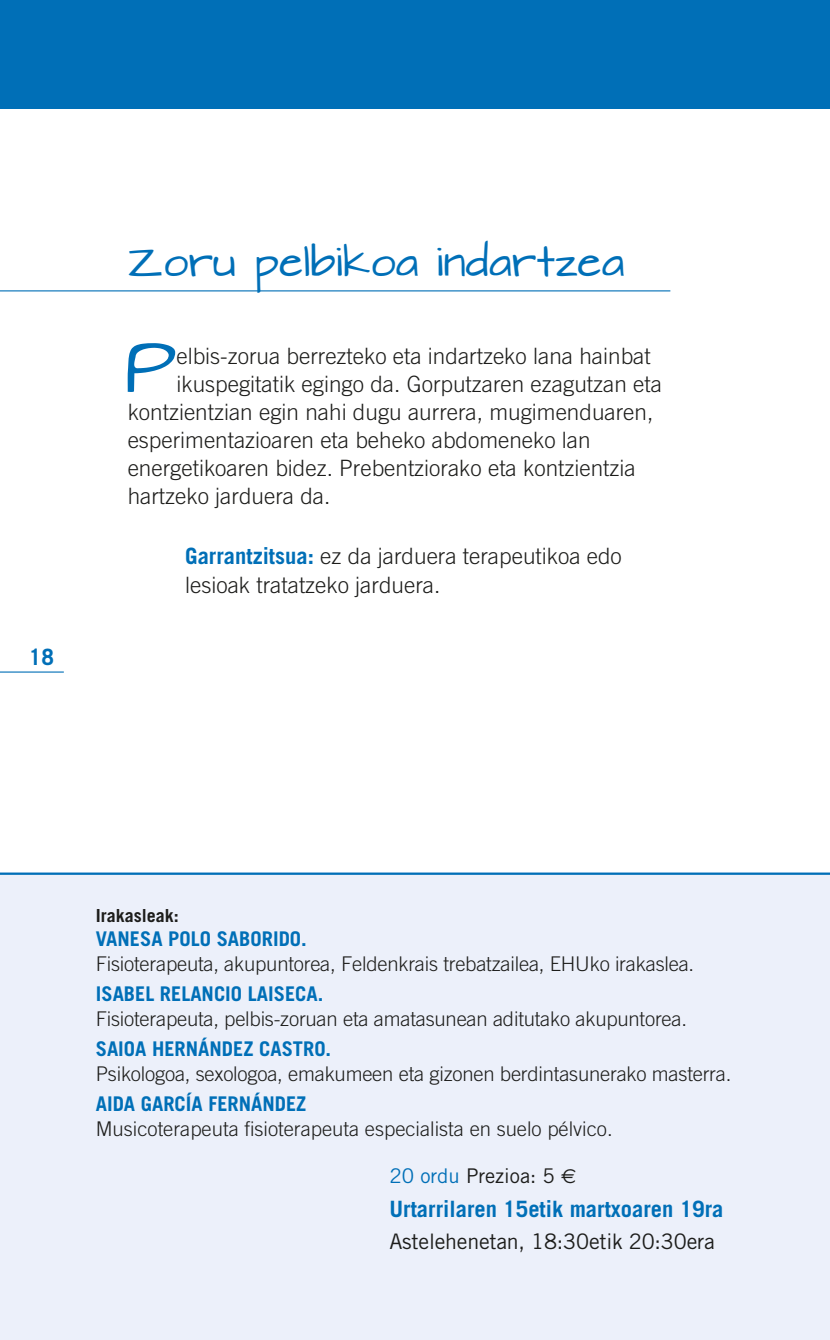
<style>
.page{position:relative;width:830px;height:1340px;background:#fff}
.page>*{position:absolute;margin:0;border:0;box-sizing:border-box;transform-origin:0 0}
.t1{font:64.8px "Architects Daughter";color:#006fb7}
.t2{font:36px "Architects Daughter";color:#006fb7}
.t3{font:300 22.5px/28.1px "Trade Gothic";color:#1d1d1b}
.t4{font:700 22.5px "Trade Gothic";color:#006fb7}
.t5{font:21.38px "Trade Gothic";letter-spacing:-.01em;color:#1d1d1b}
.t6{font:300 20.25px "Trade Gothic";letter-spacing:-.01em;color:#1d1d1b}
.t7{font:700 20.25px "Trade Gothic";color:#006fb7}
.t8{font:20.25px "Trade Gothic";color:#1d1d1b}
.t9{font:700 18px "Trade Gothic";color:#1d1d1b}
.s1{font-weight:700;color:#006fb7}
.s2{color:#006fb7}
.s3{font-family:"Euro Sans"}
</style>
<div class="page">
<div style="left:0;top:872px;width:829px;height:467px;background:#ecf0fa"></div>
<hr style="left:0;top:872px;width:829px;height:2px;background:#006fb7">
<hr style="left:0;top:671px;width:64px;height:1px;background:#006fb7">
<hr style="left:0;top:290px;width:670px;height:1px;background:#006fb7">
<div style="left:0;top:0;width:829px;height:108px;background:#006fb7"></div>
<p class="t4" style="left:29px;top:643px;width:27px">18</p>
<h2 class="t2" style="left:128px;top:243px;width:498px">Zoru pelbikoa indartzea</h2>
<h1 class="t1" style="left:125px;top:331px;width:53px">P</h1>
<p class="t3" style="left:176px;top:341px;width:475px">elbis-zorua berrezteko eta indartzeko lana hainbat</p>
<p class="t3" style="left:176px;top:369px;width:487px">ikuspegitatik egingo da. Gorputzaren ezagutzan eta</p>
<p class="t3" style="left:128px;top:397px;width:527px">kontzientzian egin nahi dugu aurrera, mugimenduaren,</p>
<p class="t3" style="left:128px;top:426px;width:464px">esperimentazioaren eta beheko abdomeneko lan</p>
<p class="t3" style="left:128px;top:454px;width:509px">energetikoaren bidez. Prebentziorako eta kontzientzia</p>
<p class="t3" style="left:128px;top:482px;width:204px">hartzeko jarduera da.</p>
<p class="t3" style="left:185px;top:542px;width:438px"><span class="s1">Garrantzitsua:</span> ez da jarduera terapeutikoa edo lesioak tratatzeko jarduera.</p>
<p class="t9" style="left:96px;top:904px;width:84px">Irakasleak:</p>
<p class="t7" style="left:96px;top:926px;width:212px">VANESA POLO SABORIDO.</p>
<p class="t6" style="left:96px;top:951px;width:599px">Fisioterapeuta, akupuntorea, Feldenkrais trebatzailea, EHUko irakaslea.</p>
<p class="t7" style="left:96px;top:981px;width:229px">ISABEL RELANCIO LAISECA.</p>
<p class="t6" style="left:96px;top:1006px;width:592px">Fisioterapeuta, pelbis-zoruan eta amatasunean aditutako akupuntorea.</p>
<p class="t7" style="left:96px;top:1036px;width:237px">SAIOA HERNÁNDEZ CASTRO.</p>
<p class="t6" style="left:96px;top:1061px;width:636px">Psikologoa, sexologoa, emakumeen eta gizonen berdintasunerako masterra.</p>
<p class="t7" style="left:96px;top:1091px;width:212px">AIDA GARCÍA FERNÁNDEZ</p>
<p class="t6" style="left:96px;top:1116px;width:518px">Musicoterapeuta fisioterapeuta especialista en suelo pélvico.</p>
<p class="t8" style="left:389px;top:1163px;width:188px"><span class="s2">20 ordu</span> Prezioa: 5 <span class="s3">€</span></p>
<p class="t4" style="left:389px;top:1194px;width:335px">Urtarrilaren 15etik martxoaren 19ra</p>
<p class="t5" style="left:389px;top:1228px;width:326px">Astelehenetan, 18:30etik 20:30era</p>
</div>
